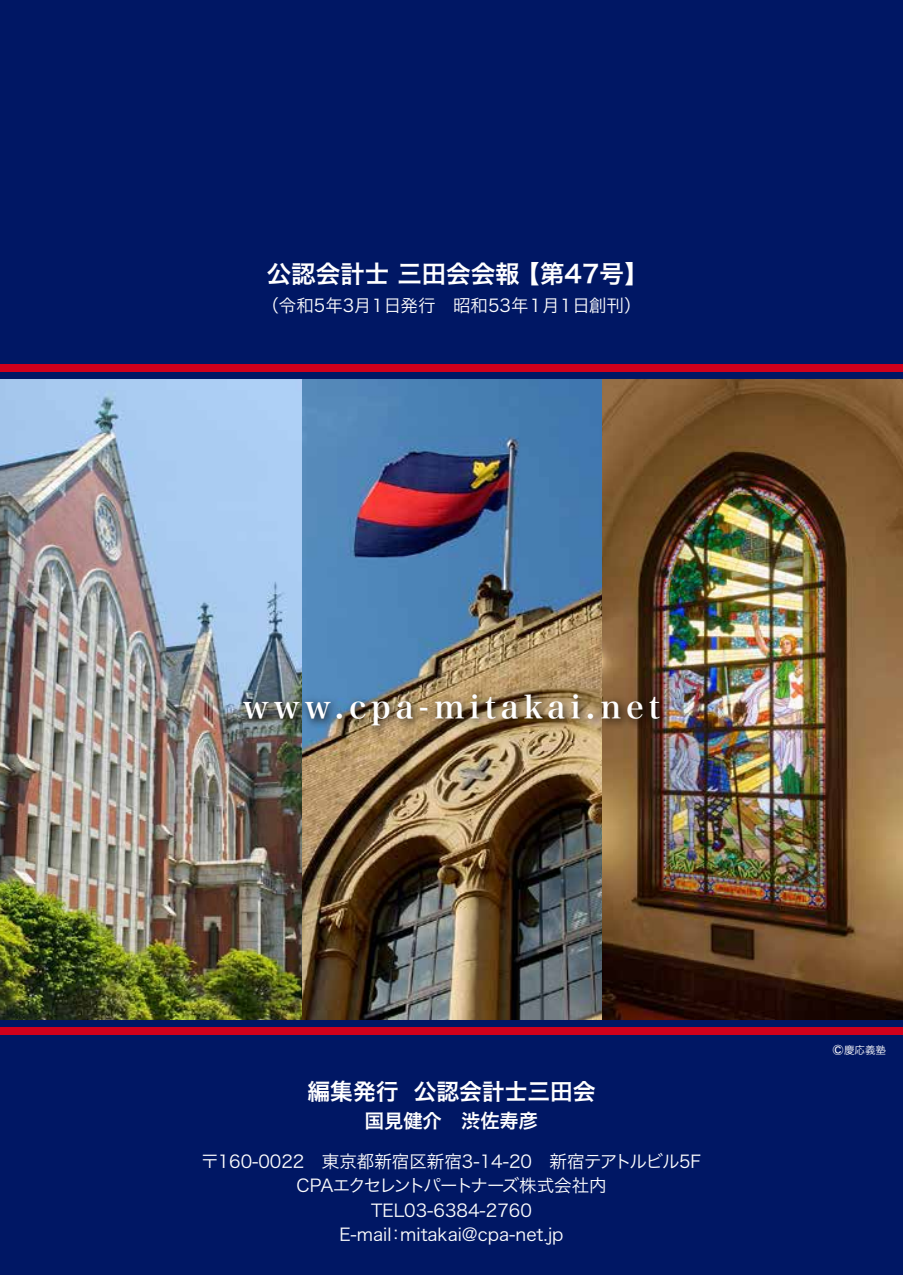
<style>
.page{position:relative;width:903px;height:1275px;background:#001764}
.page>*{position:absolute;margin:0;border:0;box-sizing:border-box;transform-origin:0 0}
.t1{font:31.5px "Hira Min Pro W6";letter-spacing:.15em;color:#fff}
.t2{font:24.5px "Hira Kaku Pro W6";color:#fff}
.t3{font:22.75px "Hira Kaku Pro W6";color:#fff}
.t4{font:19.25px "Hira Kaku Pro W6";color:#fff}
.t5{font:17.5px/24.5px "Hira Kaku Pro W3";color:#fff;text-align:center}
.t6{font:10.5px "Hira Kaku Pro W3";color:#fff}
.s1{font-size:21px}
</style>
<div class="page">
<img style="left:0;top:379px;width:903px;height:640px">
<img style="left:233px;top:682px;width:441px;height:64px">
<div style="left:0;top:365px;width:903px;height:7px;background:#cf001c"></div>
<div style="left:0;top:1027px;width:903px;height:7px;background:#cf001c"></div>
<h2 class="t2" style="left:267px;top:252px;width:383px">公認会計士 三田会会報 【第47号】</h2>
<p class="t5" style="left:261px;top:292px;width:382px">（令和5年3月１日発行　昭和53年１月１日創刊）</p>
<h1 class="t1" style="left:243px;top:680px;width:418px">www.cpa-mitakai.net</h1>
<h3 class="t3" style="left:307px;top:1070px;width:289px">編集発行 公認会計士三田会</h3>
<p class="t4" style="left:365px;top:1103px;width:175px">国見健介　渋佐寿彦</p>
<p class="t5" style="left:201px;top:1148px;width:502px">〒160-0022　東京都新宿区新宿3-14-20　新宿テアトルビル5F<br>CPAエクセレントパートナーズ株式会社内<br>TEL03-6384-2760<br>E-mail：mitakai@cpa-net.jp</p>
<p class="t6" style="left:832px;top:1041px;width:55px"><span class="s1">©</span>慶応義塾</p>
</div>
